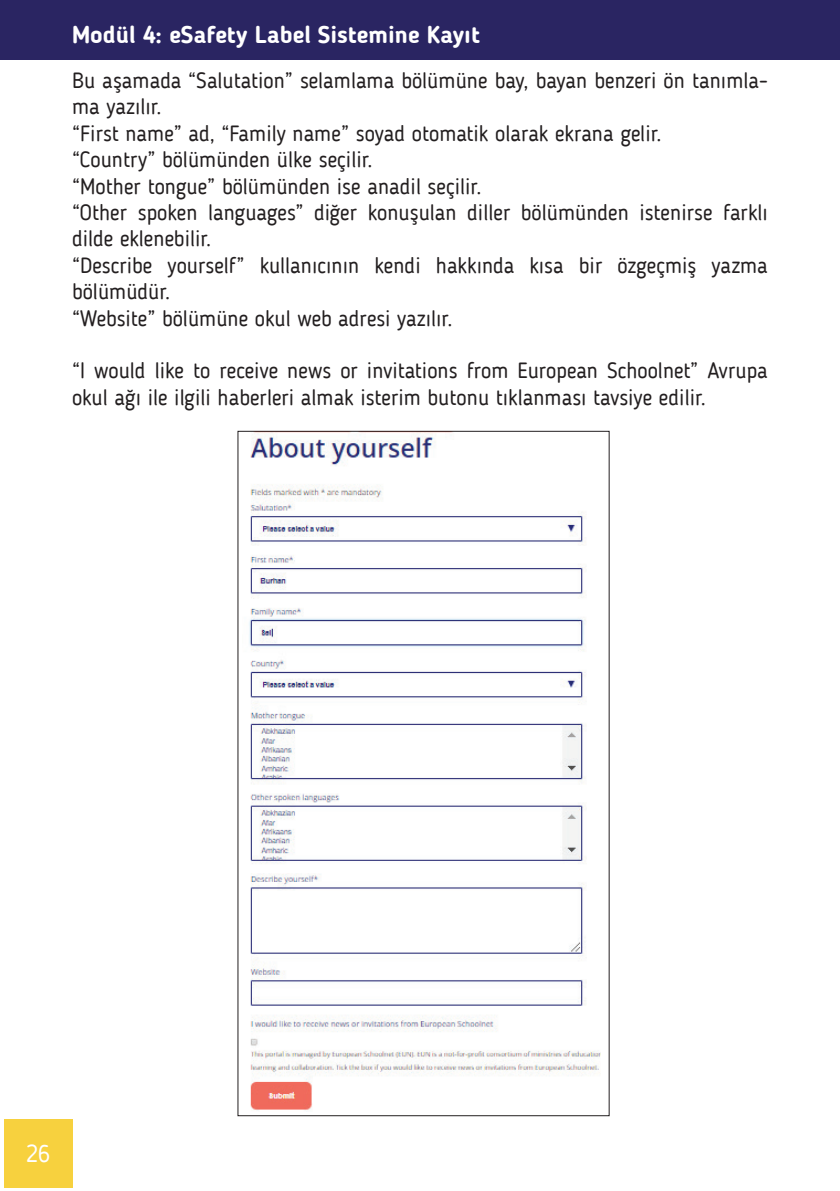
<style>
.page{position:relative;width:840px;height:1191px;background:#fff}
.page>*{position:absolute;margin:0;border:0;box-sizing:border-box;transform-origin:0 0}
.t1{font:700 24px "Blogger Sans";color:#fff}
.t2{font:24px "Blogger Sans";color:#fff}
.t3{font:22px/26.4px "Blogger Sans";color:#231f20}
</style>
<div class="page">
<div style="left:0;top:0;width:839px;height:60px;background:#2a2562"></div>
<div style="left:4px;top:1119px;width:68px;height:68px;background:#f7d13e"></div>
<img style="left:249px;top:433px;width:351px;height:678px">
<p class="t1" style="left:72px;top:23px;width:409px">Modül 4: eSafety Label Sistemine Kayıt</p>
<p class="t3" style="left:72px;top:68px;width:697px">Bu aşamada “Salutation” selamlama bölümüne bay, bayan benzeri ön tanımla&shy;ma yazılır.<br>“First name” ad, “Family name” soyad otomatik olarak ekrana gelir.<br>“Country” bölümünden ülke seçilir.<br>“Mother tongue” bölümünden ise anadil seçilir.<br>“Other spoken languages” diğer konuşulan diller bölümünden istenirse farklı dilde eklenebilir.<br>“Describe yourself” kullanıcının kendi hakkında kısa bir özgeçmiş yazma bölümüdür.<br>“Website” bölümüne okul web adresi yazılır.</p>
<p class="t3" style="left:72px;top:359px;width:697px">“I would like to receive news or invitations from European Schoolnet” Avrupa okul ağı ile ilgili haberleri almak isterim butonu tıklanması tavsiye edilir.</p>
<p class="t2" style="left:26px;top:1141px;width:25px">26</p>
</div>
